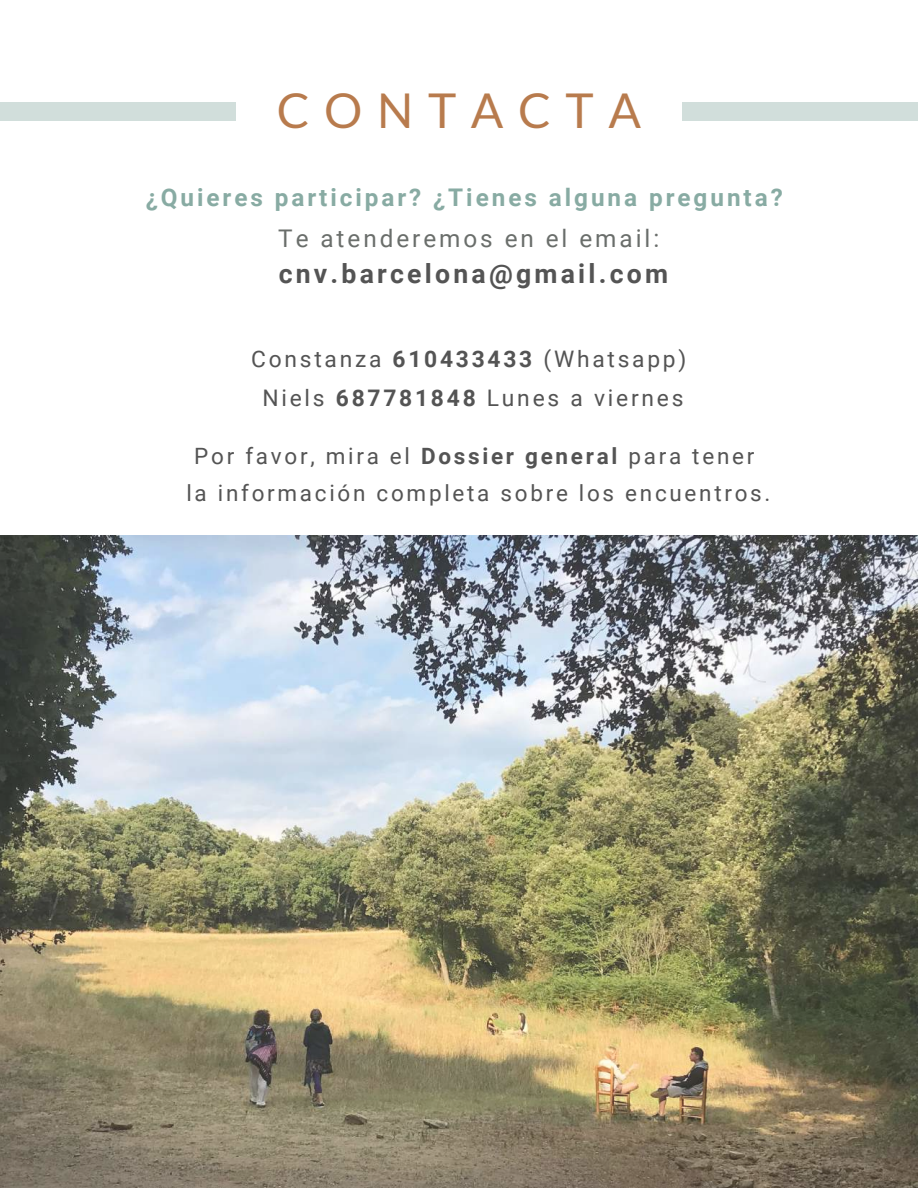
<style>
.page{position:relative;width:918px;height:1188px;background:#fff}
.page>*{position:absolute;margin:0;border:0;box-sizing:border-box;transform-origin:0 0}
.t1{font:48px "Lato";letter-spacing:.305em;color:#b87b4d}
.t2{font:700 26.7px "Roboto";letter-spacing:.12em;color:#545454}
.t3{font:700 24.3px "Roboto";letter-spacing:.12em;color:#88aba3}
.t4{font:24.3px "Roboto";letter-spacing:.12em;color:#6a6e6b}
.t5{font:22.8px/38.2px "Roboto";letter-spacing:.12em;color:#545454;text-align:center}
.t6{font:22.5px/37.2px "Roboto";letter-spacing:.12em;color:#545454;text-align:center}
.s1{font-weight:700}
</style>
<div class="page">
<div style="left:683px;top:102px;width:235px;height:19px;background:#d1dedb"></div>
<div style="left:0;top:102px;width:235px;height:19px;background:#d1dedb"></div>
<img style="left:0;top:535px;width:918px;height:653px">
<h1 class="t1" style="left:277px;top:81px;width:366px">CONTACTA</h1>
<p class="t3" style="left:146px;top:184px;width:639px">¿Quieres participar? ¿Tienes alguna pregunta?</p>
<p class="t4" style="left:278px;top:224px;width:383px">Te atenderemos en el email:</p>
<p class="t2" style="left:279px;top:258px;width:391px">cnv.barcelona@gmail.com</p>
<p class="t5" style="left:251px;top:341px;width:437px">Constanza <span class="s1">610433433</span> (Whatsapp)<br>Niels <span class="s1">687781848</span> Lunes a viernes</p>
<p class="t6" style="left:186px;top:438px;width:586px">Por favor, mira el <span class="s1">Dossier general</span> para tener la información completa sobre los encuentros.</p>
</div>
